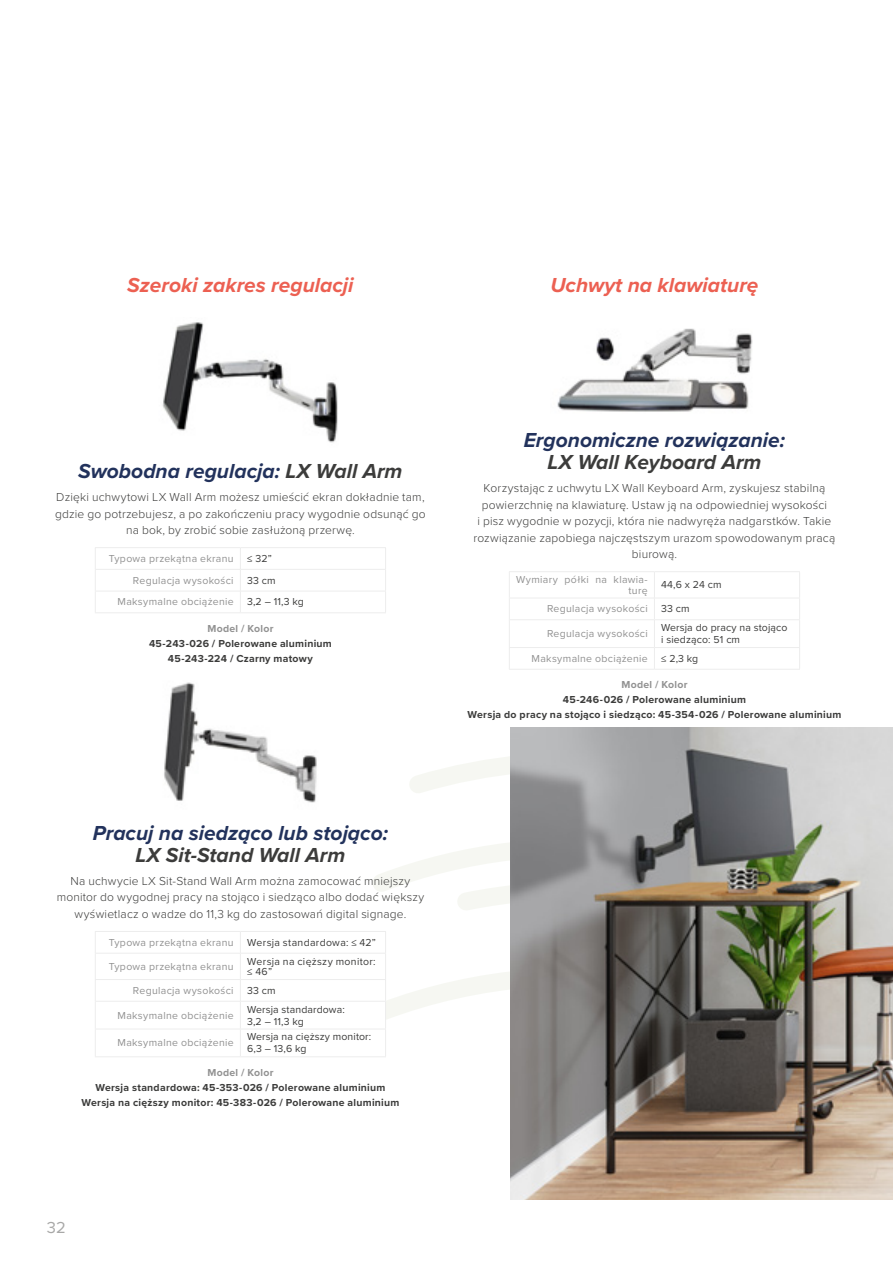
<style>
.page{position:relative;width:893px;height:1263px;background:#fff}
.page>*{position:absolute;margin:0;border:0;box-sizing:border-box;transform-origin:0 0}
.t1{font:italic 700 21px "Proxima Nova";color:#22325c}
.t2{font:italic 700 21px "Proxima Nova";color:#ec6052}
.t3{font:italic 700 21px "Proxima Nova";color:#3c3c3b}
.t4{font:16.5px "Proxima Nova";color:#a8a8a7}
.t5{font:300 12px/16.5px "Proxima Nova";letter-spacing:.015em;color:#3c3c3b;text-align:center}
.t6{font:700 10.5px/15px "Proxima Nova";letter-spacing:.025em;color:#3c3c3b;text-align:center}
.t7{font:10.5px/10.5px "Proxima Nova";letter-spacing:.03em;color:#929292;text-align:right}
.t8{font:10.5px/12px "Proxima Nova";letter-spacing:.01em;color:#3c3c3b}
.t9{font:10.5px/10.5px "Proxima Nova";letter-spacing:.03em;color:#3c3c3b}
.t10{font:700 10.5px "Proxima Nova";letter-spacing:.025em;color:#929292}
.s1{color:#3c3c3b}
</style>
<div class="page">
<svg style="left:386px;top:757px;width:124px;height:262px"></svg>
<hr style="left:509px;top:669px;width:145px;height:1px;background:#ededed">
<hr style="left:654px;top:669px;width:146px;height:1px;background:#ededed">
<hr style="left:509px;top:571px;width:145px;height:1px;background:#ededed">
<hr style="left:654px;top:571px;width:146px;height:1px;background:#ededed">
<svg style="left:509px;top:572px;width:291px;height:97px"></svg>
<img style="left:557px;top:328px;width:196px;height:84px">
<hr style="left:95px;top:612px;width:145px;height:1px;background:#ededed">
<hr style="left:240px;top:612px;width:146px;height:1px;background:#ededed">
<hr style="left:95px;top:1056px;width:145px;height:1px;background:#ededed">
<hr style="left:240px;top:1056px;width:146px;height:1px;background:#ededed">
<hr style="left:95px;top:1029px;width:145px;height:1px;background:#ededed">
<hr style="left:240px;top:1029px;width:146px;height:1px;background:#ededed">
<svg style="left:95px;top:548px;width:1px;height:64px"></svg>
<svg style="left:385px;top:548px;width:1px;height:64px"></svg>
<svg style="left:95px;top:932px;width:1px;height:124px"></svg>
<svg style="left:385px;top:932px;width:1px;height:124px"></svg>
<hr style="left:95px;top:547px;width:145px;height:1px;background:#ededed">
<hr style="left:240px;top:547px;width:146px;height:1px;background:#ededed">
<hr style="left:95px;top:569px;width:145px;height:1px;background:#ededed">
<hr style="left:240px;top:569px;width:146px;height:1px;background:#ededed">
<hr style="left:95px;top:591px;width:145px;height:1px;background:#ededed">
<hr style="left:240px;top:591px;width:146px;height:1px;background:#ededed">
<svg style="left:240px;top:548px;width:1px;height:64px"></svg>
<hr style="left:95px;top:931px;width:145px;height:1px;background:#ededed">
<hr style="left:240px;top:931px;width:146px;height:1px;background:#ededed">
<hr style="left:95px;top:953px;width:145px;height:1px;background:#ededed">
<hr style="left:240px;top:953px;width:146px;height:1px;background:#ededed">
<hr style="left:95px;top:979px;width:145px;height:1px;background:#ededed">
<hr style="left:240px;top:979px;width:146px;height:1px;background:#ededed">
<hr style="left:95px;top:1001px;width:145px;height:1px;background:#ededed">
<hr style="left:240px;top:1001px;width:146px;height:1px;background:#ededed">
<svg style="left:240px;top:932px;width:1px;height:124px"></svg>
<img style="left:162px;top:322px;width:176px;height:121px">
<img style="left:164px;top:682px;width:153px;height:121px">
<img style="left:510px;top:727px;width:383px;height:473px">
<h1 class="t2" style="left:127px;top:269px;width:228px">Szeroki zakres regulacji</h1>
<h1 class="t2" style="left:550px;top:269px;width:210px">Uchwyt na klawiaturę</h1>
<h1 class="t1" style="left:78px;top:455px;width:326px">Swobodna regulacja: <span class="s1">LX Wall Arm</span></h1>
<p class="t5" style="left:55px;top:488px;width:372px">Dzięki uchwytowi LX Wall Arm możesz umieścić ekran dokładnie tam, gdzie go potrzebujesz, a po zakończeniu pracy wygodnie odsunąć go na bok, by zrobić sobie zasłużoną przerwę.</p>
<p class="t7" style="left:109px;top:553px;width:126px">Typowa przekątna ekranu</p>
<p class="t8" style="left:247px;top:552px;width:26px">≤ 32”</p>
<p class="t7" style="left:133px;top:574px;width:102px">Regulacja wysokości</p>
<p class="t8" style="left:247px;top:574px;width:30px">33 cm</p>
<p class="t7" style="left:117px;top:596px;width:118px">Maksymalne obciążenie</p>
<p class="t8" style="left:247px;top:595px;width:58px">3,2 – 11,3 kg</p>
<p class="t10" style="left:207px;top:620px;width:68px">Model / Kolor</p>
<p class="t6" style="left:149px;top:635px;width:184px">45-243-026 / Polerowane aluminium<br>45-243-224 / Czarny matowy</p>
<h1 class="t1" style="left:93px;top:817px;width:297px">Pracuj na siedząco lub stojąco:</h1>
<h1 class="t3" style="left:135px;top:839px;width:211px">LX Sit-Stand Wall Arm</h1>
<p class="t5" style="left:57px;top:872px;width:369px">Na uchwycie LX Sit-Stand Wall Arm można zamocować mniejszy monitor do wygodnej pracy na stojąco i siedząco albo dodać większy wyświetlacz o wadze do 11,3 kg do zastosowań digital signage.</p>
<p class="t7" style="left:109px;top:936px;width:126px">Typowa przekątna ekranu</p>
<p class="t9" style="left:247px;top:936px;width:130px">Wersja standardowa: ≤ 42”</p>
<p class="t7" style="left:109px;top:960px;width:126px">Typowa przekątna ekranu</p>
<p class="t9" style="left:247px;top:955px;width:130px">Wersja na cięższy monitor: ≤ 46”</p>
<p class="t7" style="left:133px;top:984px;width:102px">Regulacja wysokości</p>
<p class="t8" style="left:247px;top:984px;width:30px">33 cm</p>
<p class="t7" style="left:117px;top:1009px;width:118px">Maksymalne obciążenie</p>
<p class="t8" style="left:247px;top:1002px;width:99px">Wersja standardowa:<br>3,2 – 11,3 kg</p>
<p class="t7" style="left:117px;top:1037px;width:118px">Maksymalne obciążenie</p>
<p class="t8" style="left:247px;top:1030px;width:126px">Wersja na cięższy monitor:<br>6,3 – 13,6 kg</p>
<p class="t10" style="left:207px;top:1064px;width:68px">Model / Kolor</p>
<p class="t6" style="left:81px;top:1079px;width:319px">Wersja standardowa: 45-353-026 / Polerowane aluminium<br>Wersja na cięższy monitor: 45-383-026 / Polerowane aluminium</p>
<h1 class="t1" style="left:524px;top:424px;width:263px">Ergonomiczne rozwiązanie:</h1>
<h1 class="t3" style="left:547px;top:446px;width:216px">LX Wall Keyboard Arm</h1>
<p class="t5" style="left:474px;top:479px;width:363px">Korzystając z uchwytu LX Wall Keyboard Arm, zyskujesz stabilną powierzchnię na klawiaturę. Ustaw ją na odpowiedniej wysokości<br>i pisz wygodnie w pozycji, która nie nadwyręża nadgarstków. Takie rozwiązanie zapobiega najczęstszym urazom spowodowanym pracą biurową.</p>
<p class="t7" style="left:516px;top:574px;width:133px">Wymiary półki na klawia&shy;turę</p>
<p class="t8" style="left:661px;top:578px;width:62px">44,6 x 24 cm</p>
<p class="t7" style="left:547px;top:603px;width:102px">Regulacja wysokości</p>
<p class="t8" style="left:661px;top:602px;width:30px">33 cm</p>
<p class="t7" style="left:547px;top:628px;width:102px">Regulacja wysokości</p>
<p class="t8" style="left:661px;top:621px;width:128px">Wersja do pracy na stojąco i siedząco: 51 cm</p>
<p class="t7" style="left:531px;top:653px;width:118px">Maksymalne obciążenie</p>
<p class="t8" style="left:661px;top:652px;width:39px">≤ 2,3 kg</p>
<p class="t10" style="left:621px;top:677px;width:68px">Model / Kolor</p>
<p class="t6" style="left:467px;top:692px;width:375px">45-246-026 / Polerowane aluminium<br>Wersja do pracy na stojąco i siedząco: 45-354-026 / Polerowane aluminium</p>
<h2 class="t4" style="left:47px;top:1215px;width:21px">32</h2>
</div>
